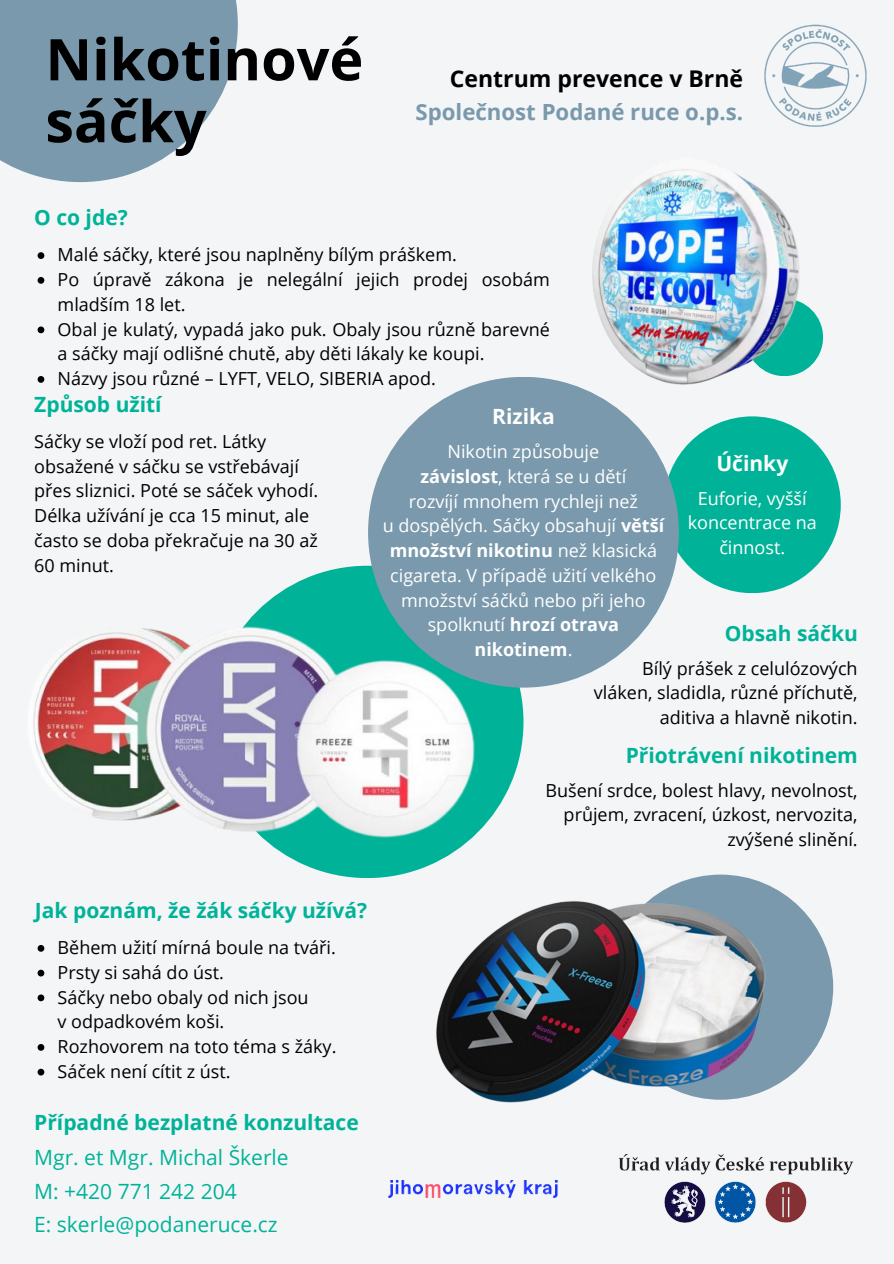
<style>
.page{position:relative;width:894px;height:1264px;background:#fff}
.page>*{position:absolute;margin:0;border:0;box-sizing:border-box;transform-origin:0 0}
.t1{font:700 57.45px "Open Sans";color:#000}
.t2{font:700 22.95px "Open Sans";color:#000}
.t3{font:700 22.2px "Open Sans";color:#7a99ac}
.t4{font:700 21px "Open Sans";color:#00b398}
.t5{font:21px "Open Sans";color:#00b398}
.t6{font:700 21px "Open Sans";color:#fff}
.t7{font:18px/24.8px "Open Sans";color:#000}
.t8{font:18px/24.8px "Open Sans";color:#fff;text-align:center}
.t9{font:700 18px "Open Sans";color:#fff}
.s1{font-weight:700}
.s2{font-weight:400}
</style>
<div class="page">
<div style="left:0;top:0;width:893px;height:1263px;background:#f3f5f7"></div>
<div style="left:0;top:0;width:238px;height:182px;background:#7a99ac"></div>
<div style="left:607px;top:874px;width:226px;height:225px;background:#7a99ac;border-radius:50%"></div>
<div style="left:211px;top:565px;width:312px;height:313px;background:#00b398;border-radius:50%"></div>
<img style="left:716px;top:0;width:177px;height:167px">
<img style="left:373px;top:1164px;width:199px;height:49px">
<img style="left:612px;top:1151px;width:243px;height:77px">
<svg style="left:38px;top:945px;width:6px;height:6px"></svg>
<svg style="left:38px;top:969px;width:6px;height:7px"></svg>
<svg style="left:38px;top:994px;width:6px;height:7px"></svg>
<svg style="left:38px;top:1044px;width:6px;height:6px"></svg>
<svg style="left:38px;top:1068px;width:6px;height:7px"></svg>
<div style="left:663px;top:416px;width:177px;height:177px;background:#00b398;border-radius:50%"></div>
<div style="left:368px;top:377px;width:310px;height:310px;background:#7a99ac;border-radius:50%"></div>
<img style="left:565px;top:143px;width:271px;height:280px">
<img style="left:423px;top:821px;width:358px;height:358px;border-radius:50%">
<img style="left:23px;top:622px;width:465px;height:228px">
<svg style="left:38px;top:252px;width:6px;height:7px"></svg>
<svg style="left:38px;top:277px;width:6px;height:7px"></svg>
<svg style="left:38px;top:326px;width:6px;height:7px"></svg>
<svg style="left:38px;top:376px;width:6px;height:7px"></svg>
<p class="t1" style="left:45px;top:19px;width:319px">Nikotinové</p>
<p class="t1" style="left:45px;top:81px;width:162px">sáčky</p>
<p class="t4" style="left:34px;top:203px;width:95px">O co jde?</p>
<p class="t2" style="left:449px;top:63px;width:295px">Centrum prevence v Brně</p>
<p class="t3" style="left:415px;top:96px;width:329px">Společnost Podané ruce o.p.s.</p>
<p class="t7" style="left:58px;top:242px;width:400px">Malé sáčky, které jsou naplněny bílým práškem.</p>
<p class="t7" style="left:58px;top:266px;width:493px">Po úpravě zákona je nelegální jejich prodej osobám mladším 18 let.</p>
<p class="t7" style="left:58px;top:316px;width:493px">Obal je kulatý, vypadá jako puk. Obaly jsou různě barevné a sáčky mají odlišné chutě, aby děti lákaly ke koupi.</p>
<p class="t7" style="left:58px;top:365px;width:379px">Názvy jsou různé – LYFT, VELO, SIBERIA apod.</p>
<p class="t4" style="left:34px;top:389px;width:129px">Způsob užití</p>
<p class="t7" style="left:34px;top:428px;width:285px">Sáčky se vloží pod ret. Látky obsažené v sáčku se vstřebávají přes sliznici. Poté se sáček vyhodí.</p>
<p class="t7" style="left:34px;top:502px;width:285px">Délka užívání je cca 15 minut, ale často se doba překračuje na 30 až<br>60 minut.</p>
<p class="t6" style="left:492px;top:401px;width:64px">Rizika</p>
<p class="t8" style="left:447px;top:439px;width:153px">Nikotin způsobuje</p>
<p class="t8" style="left:420px;top:463px;width:207px"><span class="s1">závislost</span>, která se u dětí</p>
<p class="t8" style="left:408px;top:488px;width:230px">rozvíjí mnohem rychleji než</p>
<p class="t8" style="left:382px;top:513px;width:283px">u dospělých. Sáčky obsahují <span class="s1">větší množství nikotinu</span> než klasická cigareta. V případě užití velkého množství sáčků nebo při jeho spolknutí <span class="s1">hrozí otrava</span></p>
<p class="t9" style="left:474px;top:637px;width:99px">nikotinem<span class="s2">.</span></p>
<p class="t6" style="left:716px;top:448px;width:73px">Účinky</p>
<p class="t8" style="left:687px;top:485px;width:131px">Euforie, vyšší koncentrace na činnost.</p>
<p class="t4" style="left:724px;top:618px;width:135px">Obsah sáčku</p>
<p class="t7" style="left:642px;top:655px;width:217px">Bílý prášek z celulózových</p>
<p class="t7" style="left:593px;top:680px;width:265px;text-align:right">vláken, sladidla, různé příchutě, aditiva a hlavně nikotin.</p>
<p class="t4" style="left:625px;top:740px;width:233px">Přiotrávení nikotinem</p>
<p class="t7" style="left:545px;top:777px;width:314px;text-align:right">Bušení srdce, bolest hlavy, nevolnost, průjem, zvracení, úzkost, nervozita, zvýšené slinění.</p>
<p class="t4" style="left:35px;top:895px;width:334px">Jak poznám, že žák sáčky užívá?</p>
<p class="t7" style="left:58px;top:934px;width:280px">Během užití mírná boule na tváři.</p>
<p class="t7" style="left:58px;top:959px;width:168px">Prsty si sahá do úst.</p>
<p class="t7" style="left:58px;top:984px;width:252px">Sáčky nebo obaly od nich jsou</p>
<p class="t7" style="left:58px;top:1008px;width:168px">v odpadkovém koši.</p>
<p class="t7" style="left:58px;top:1033px;width:280px">Rozhovorem na toto téma s žáky.</p>
<p class="t7" style="left:58px;top:1058px;width:174px">Sáček není cítit z úst.</p>
<p class="t4" style="left:34px;top:1107px;width:326px">Případné bezplatné konzultace</p>
<p class="t5" style="left:34px;top:1142px;width:256px">Mgr. et Mgr. Michal Škerle</p>
<p class="t5" style="left:34px;top:1176px;width:204px">M: +420 771 242 204</p>
<p class="t5" style="left:34px;top:1209px;width:245px">E: skerle@podaneruce.cz</p>
</div>
